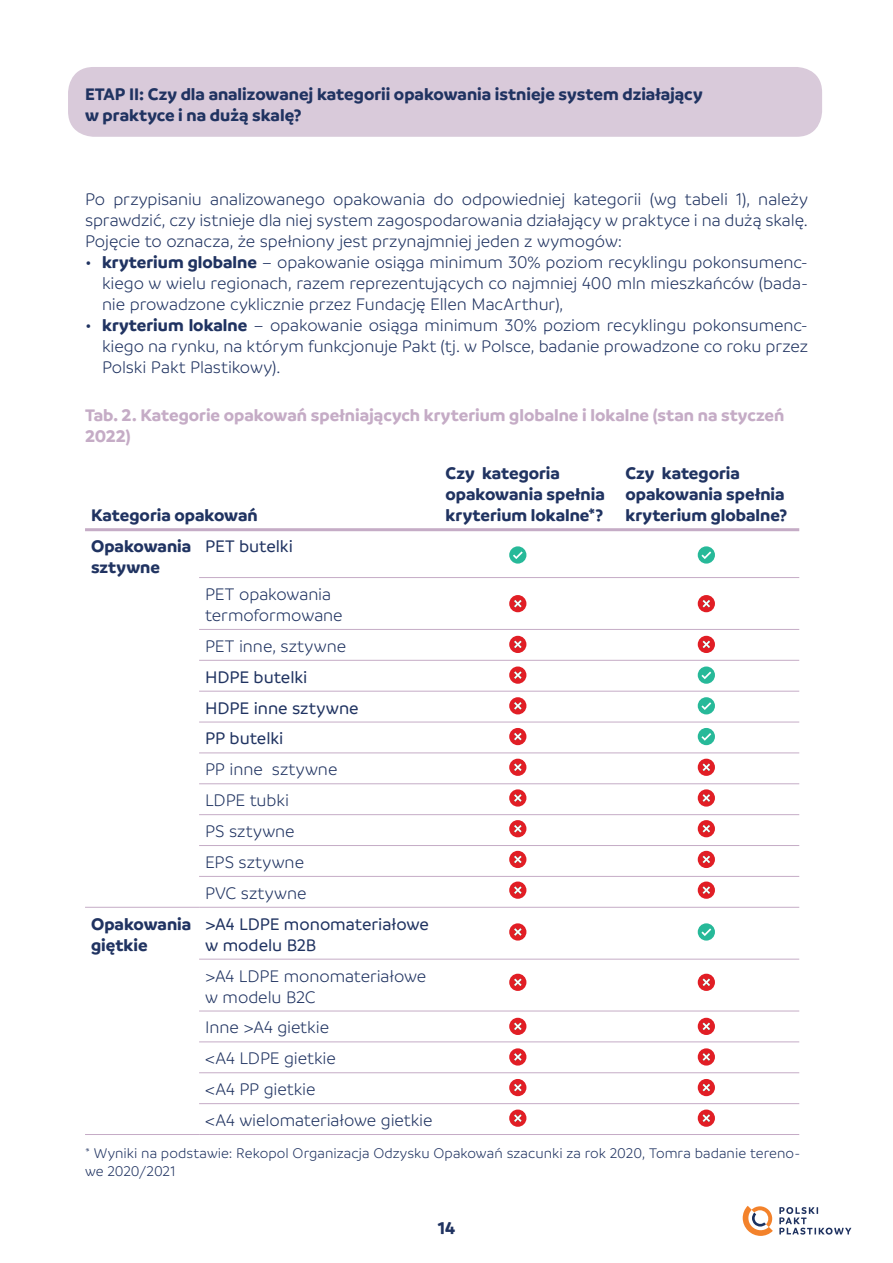
<style>
.page{position:relative;width:893px;height:1263px;background:#fff}
.page>*{position:absolute;margin:0;border:0;box-sizing:border-box;transform-origin:0 0}
.t1{font:300 18px/21px "Branding";letter-spacing:-.005em;color:#203361}
.t2{font:700 18px/21px "Branding";color:#203361}
.t3{font:700 18px/21px "Branding";color:#c5acc6}
.t4{font:500 18px/30.9px "Branding";color:#203361}
.t5{font:300 15px/18px "Branding";color:#203361}
.s1{font-weight:700}
</style>
<div class="page">
<svg style="left:743px;top:1206px;width:30px;height:30px"></svg>
<svg style="left:779px;top:1207px;width:72px;height:27px"></svg>
<div style="left:68px;top:67px;width:754px;height:70px;background:#d9cada;border-radius:26px"></div>
<hr style="left:199px;top:577px;width:600px;height:1px;background:#c5acc6">
<hr style="left:199px;top:629px;width:600px;height:1px;background:#c5acc6">
<hr style="left:199px;top:660px;width:600px;height:1px;background:#c5acc6">
<hr style="left:199px;top:691px;width:600px;height:1px;background:#c5acc6">
<hr style="left:199px;top:722px;width:600px;height:1px;background:#c5acc6">
<hr style="left:199px;top:752px;width:600px;height:1px;background:#c5acc6">
<hr style="left:199px;top:783px;width:600px;height:1px;background:#c5acc6">
<hr style="left:199px;top:814px;width:600px;height:1px;background:#c5acc6">
<hr style="left:199px;top:845px;width:600px;height:1px;background:#c5acc6">
<hr style="left:199px;top:876px;width:600px;height:1px;background:#c5acc6">
<hr style="left:85px;top:907px;width:114px;height:1px;background:#c5acc6">
<hr style="left:85px;top:1134px;width:114px;height:1px;background:#c5acc6">
<hr style="left:199px;top:907px;width:600px;height:1px;background:#c5acc6">
<hr style="left:199px;top:959px;width:600px;height:1px;background:#c5acc6">
<hr style="left:199px;top:1011px;width:600px;height:1px;background:#c5acc6">
<hr style="left:199px;top:1041px;width:600px;height:1px;background:#c5acc6">
<hr style="left:199px;top:1072px;width:600px;height:1px;background:#c5acc6">
<hr style="left:199px;top:1103px;width:600px;height:1px;background:#c5acc6">
<hr style="left:199px;top:1134px;width:600px;height:1px;background:#c5acc6">
<hr style="left:85px;top:528px;width:714px;height:3px;background:#c5acc6">
<div style="left:509px;top:546px;width:17px;height:18px;background:#27b999;border-radius:50%"></div>
<svg style="left:513px;top:551px;width:10px;height:8px"></svg>
<div style="left:698px;top:546px;width:17px;height:18px;background:#27b999;border-radius:50%"></div>
<svg style="left:701px;top:551px;width:10px;height:8px"></svg>
<div style="left:698px;top:666px;width:17px;height:18px;background:#27b999;border-radius:50%"></div>
<svg style="left:701px;top:672px;width:10px;height:7px"></svg>
<div style="left:698px;top:697px;width:17px;height:17px;background:#27b999;border-radius:50%"></div>
<svg style="left:701px;top:702px;width:10px;height:8px"></svg>
<div style="left:698px;top:728px;width:17px;height:17px;background:#27b999;border-radius:50%"></div>
<svg style="left:701px;top:733px;width:10px;height:8px"></svg>
<div style="left:698px;top:923px;width:17px;height:17px;background:#27b999;border-radius:50%"></div>
<svg style="left:701px;top:928px;width:10px;height:8px"></svg>
<div style="left:698px;top:595px;width:17px;height:17px;background:#e11e25;border-radius:50%"></div>
<svg style="left:703px;top:600px;width:7px;height:7px"></svg>
<div style="left:509px;top:595px;width:17px;height:17px;background:#e11e25;border-radius:50%"></div>
<svg style="left:514px;top:600px;width:8px;height:7px"></svg>
<div style="left:509px;top:636px;width:17px;height:17px;background:#e11e25;border-radius:50%"></div>
<svg style="left:514px;top:641px;width:8px;height:7px"></svg>
<div style="left:698px;top:636px;width:17px;height:17px;background:#e11e25;border-radius:50%"></div>
<svg style="left:703px;top:641px;width:7px;height:7px"></svg>
<div style="left:509px;top:666px;width:17px;height:18px;background:#e11e25;border-radius:50%"></div>
<svg style="left:514px;top:671px;width:8px;height:8px"></svg>
<div style="left:509px;top:697px;width:17px;height:17px;background:#e11e25;border-radius:50%"></div>
<svg style="left:514px;top:702px;width:8px;height:7px"></svg>
<div style="left:509px;top:728px;width:17px;height:17px;background:#e11e25;border-radius:50%"></div>
<svg style="left:514px;top:733px;width:8px;height:7px"></svg>
<div style="left:509px;top:759px;width:17px;height:17px;background:#e11e25;border-radius:50%"></div>
<svg style="left:514px;top:763px;width:8px;height:8px"></svg>
<div style="left:698px;top:759px;width:17px;height:17px;background:#e11e25;border-radius:50%"></div>
<svg style="left:703px;top:763px;width:7px;height:8px"></svg>
<div style="left:509px;top:789px;width:17px;height:18px;background:#e11e25;border-radius:50%"></div>
<svg style="left:514px;top:794px;width:8px;height:8px"></svg>
<div style="left:698px;top:789px;width:17px;height:18px;background:#e11e25;border-radius:50%"></div>
<svg style="left:703px;top:794px;width:7px;height:8px"></svg>
<div style="left:509px;top:820px;width:17px;height:17px;background:#e11e25;border-radius:50%"></div>
<svg style="left:514px;top:825px;width:8px;height:7px"></svg>
<div style="left:698px;top:820px;width:17px;height:17px;background:#e11e25;border-radius:50%"></div>
<svg style="left:703px;top:825px;width:7px;height:7px"></svg>
<div style="left:509px;top:851px;width:17px;height:17px;background:#e11e25;border-radius:50%"></div>
<svg style="left:514px;top:856px;width:8px;height:7px"></svg>
<div style="left:698px;top:851px;width:17px;height:17px;background:#e11e25;border-radius:50%"></div>
<svg style="left:703px;top:856px;width:7px;height:7px"></svg>
<div style="left:509px;top:881px;width:17px;height:18px;background:#e11e25;border-radius:50%"></div>
<svg style="left:514px;top:886px;width:8px;height:8px"></svg>
<div style="left:698px;top:881px;width:17px;height:18px;background:#e11e25;border-radius:50%"></div>
<svg style="left:703px;top:886px;width:7px;height:8px"></svg>
<div style="left:509px;top:923px;width:17px;height:17px;background:#e11e25;border-radius:50%"></div>
<svg style="left:514px;top:928px;width:8px;height:8px"></svg>
<div style="left:509px;top:974px;width:17px;height:17px;background:#e11e25;border-radius:50%"></div>
<svg style="left:514px;top:978px;width:8px;height:8px"></svg>
<div style="left:698px;top:974px;width:17px;height:17px;background:#e11e25;border-radius:50%"></div>
<svg style="left:703px;top:978px;width:7px;height:8px"></svg>
<div style="left:509px;top:1018px;width:17px;height:17px;background:#e11e25;border-radius:50%"></div>
<svg style="left:514px;top:1023px;width:8px;height:7px"></svg>
<div style="left:698px;top:1018px;width:17px;height:17px;background:#e11e25;border-radius:50%"></div>
<svg style="left:703px;top:1023px;width:7px;height:7px"></svg>
<div style="left:509px;top:1048px;width:17px;height:17px;background:#e11e25;border-radius:50%"></div>
<svg style="left:514px;top:1053px;width:8px;height:8px"></svg>
<div style="left:698px;top:1048px;width:17px;height:17px;background:#e11e25;border-radius:50%"></div>
<svg style="left:703px;top:1053px;width:7px;height:8px"></svg>
<div style="left:509px;top:1079px;width:17px;height:17px;background:#e11e25;border-radius:50%"></div>
<svg style="left:514px;top:1084px;width:8px;height:7px"></svg>
<div style="left:698px;top:1079px;width:17px;height:17px;background:#e11e25;border-radius:50%"></div>
<svg style="left:703px;top:1084px;width:7px;height:7px"></svg>
<div style="left:509px;top:1109px;width:17px;height:18px;background:#e11e25;border-radius:50%"></div>
<svg style="left:514px;top:1114px;width:8px;height:8px"></svg>
<div style="left:698px;top:1109px;width:17px;height:18px;background:#e11e25;border-radius:50%"></div>
<svg style="left:703px;top:1114px;width:7px;height:8px"></svg>
<p class="t2" style="left:85px;top:85px;width:619px">ETAP II: Czy dla analizowanej kategorii opakowania istnieje system działający w praktyce i na dużą skalę?</p>
<p class="t1" style="left:85px;top:190px;width:724px;text-align:justify">Po przypisaniu analizowanego opakowania do odpowiedniej kategorii (wg tabeli 1), należy sprawdzić, czy istnieje dla niej system zagospodarowania działający w praktyce i na dużą skalę.<br>Pojęcie to oznacza, że spełniony jest przynajmniej jeden z wymogów:</p>
<p class="t1" style="left:102px;top:253px;width:708px;text-align:justify;text-indent:-17px">• <span class="s1">kryterium globalne</span> – opakowanie osiąga minimum 30% poziom recyklingu pokonsumenc&shy;kiego w wielu regionach, razem reprezentujących co najmniej 400 mln mieszkańców (bada&shy;nie prowadzone cyklicznie przez Fundację Ellen MacArthur),</p>
<p class="t1" style="left:102px;top:316px;width:707px;text-align:justify;text-indent:-17px">• <span class="s1">kryterium lokalne</span> – opakowanie osiąga minimum 30% poziom recyklingu pokonsumenc&shy;kiego na rynku, na którym funkcjonuje Pakt (tj. w Polsce, badanie prowadzone co roku przez Polski Pakt Plastikowy).</p>
<p class="t3" style="left:85px;top:406px;width:701px">Tab. 2. Kategorie opakowań spełniających kryterium globalne i lokalne (stan na styczeń<br>2022)</p>
<p class="t2" style="left:91px;top:506px;width:168px">Kategoria opakowań</p>
<p class="t2" style="left:91px;top:537px;width:102px">Opakowania sztywne</p>
<p class="t4" style="left:205px;top:532px;width:89px">PET butelki</p>
<p class="t1" style="left:205px;top:585px;width:139px">PET opakowania termoformowane</p>
<p class="t1" style="left:205px;top:637px;width:143px">PET inne, sztywne</p>
<p class="t4" style="left:205px;top:663px;width:155px">HDPE butelki<br>HDPE inne sztywne<br>PP butelki</p>
<p class="t1" style="left:205px;top:755px;width:134px;line-height:30.9px">PP inne sztywne<br>LDPE tubki<br>PS sztywne<br>EPS sztywne<br>PVC sztywne</p>
<p class="t2" style="left:91px;top:915px;width:102px">Opakowania giętkie</p>
<p class="t4" style="left:205px;top:915px;width:225px;line-height:21px">&gt;A4 LDPE monomateriałowe w modelu B2B</p>
<p class="t1" style="left:205px;top:967px;width:223px">&gt;A4 LDPE monomateriałowe w modelu B2C</p>
<p class="t1" style="left:205px;top:1013px;width:229px;line-height:30.9px">Inne &gt;A4 gietkie<br>&lt;A4 LDPE gietkie<br>&lt;A4 PP gietkie<br>&lt;A4 wielomateriałowe gietkie</p>
<p class="t2" style="left:446px;top:464px;width:161px">Czy kategoria opakowania spełnia kryterium lokalne*?</p>
<p class="t2" style="left:625px;top:464px;width:163px">Czy kategoria opakowania spełnia kryterium globalne?</p>
<p class="t5" style="left:85px;top:1145px;width:717px">* Wyniki na podstawie: Rekopol Organizacja Odzysku Opakowań szacunki za rok 2020, Tomra badanie tereno&shy;we 2020/2021</p>
<p class="t2" style="left:438px;top:1219px;width:19px">14</p>
</div>
